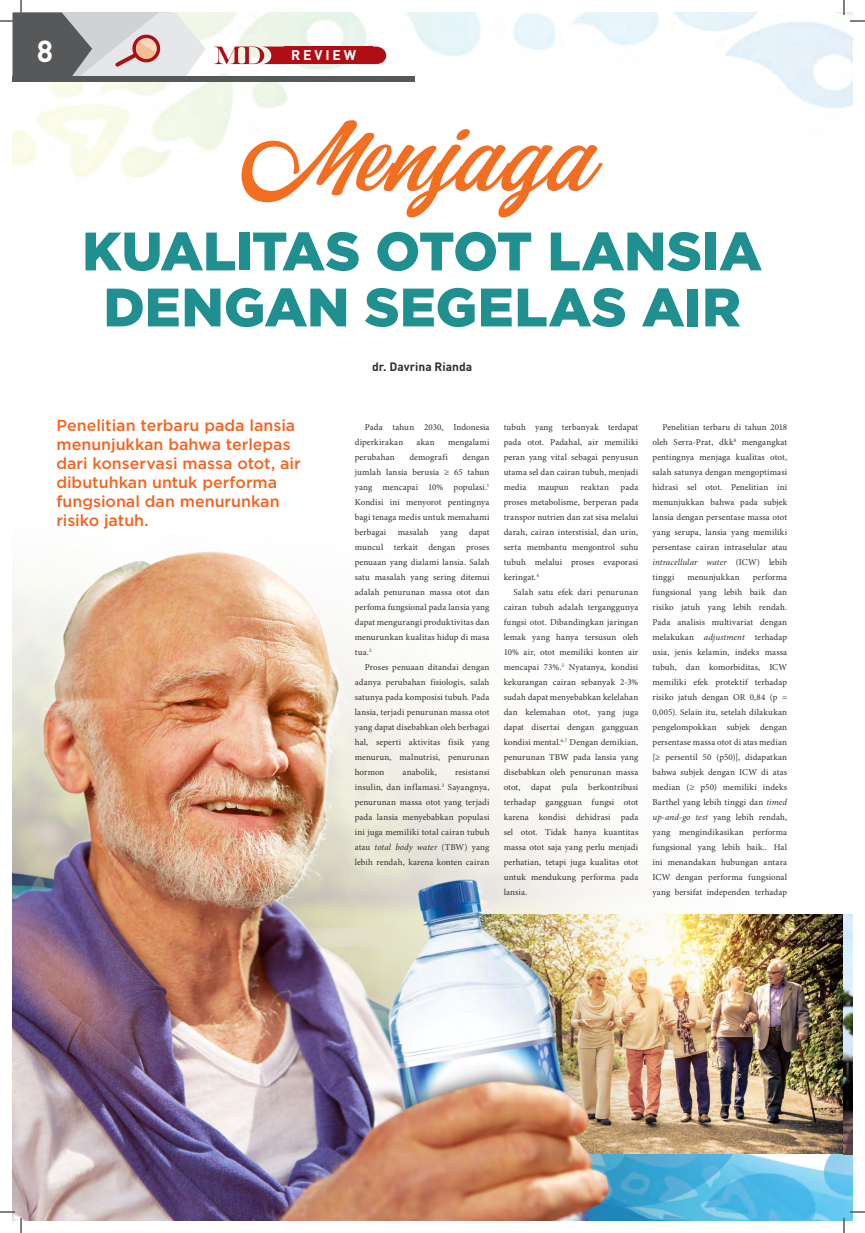
<style>
.page{position:relative;width:865px;height:1233px;background:#fff}
.page>*{position:absolute;margin:0;border:0;box-sizing:border-box;transform-origin:0 0}
._2__Indented_body_te{font:900 54px "Gotham";letter-spacing:-.005em;color:#1f8f90}
.t1{font:700 30px "DIN Pro";color:#fff}
._2__Indented_body_te-2{font:500 16px/19px "Gotham";color:#f36421}
.t2{font:700 14px "DIN Pro";letter-spacing:.2em;color:#fff}
._3__Subjudul_level_1{font:700 12px "DIN Pro";color:#312f30}
._2__Indented_body_te-3{font:9px/15px "Minion Pro";letter-spacing:.01em;color:#312f30;text-align:justify}
.s1{font-style:italic}
</style>
<div class="page">
<img style="left:12px;top:13px;width:840px;height:1207px">
<img style="left:843px;top:914px;width:9px;height:240px">
<img style="left:12px;top:485px;width:831px;height:735px">
<div style="left:12px;top:76px;width:403px;height:5px;background:#57585a"></div>
<div style="left:285px;top:47px;width:88px;height:17px;background:#b00d15"></div>
<svg style="left:214px;top:47px;width:71px;height:17px"></svg>
<svg style="left:373px;top:47px;width:13px;height:17px"></svg>
<svg style="left:241px;top:120px;width:361px;height:97px"></svg>
<svg style="left:0;top:1211px;width:15px;height:1px"></svg>
<svg style="left:849px;top:1211px;width:15px;height:1px"></svg>
<svg style="left:0;top:0;width:206px;height:76px"></svg>
<svg style="left:20px;top:1218px;width:2px;height:15px"></svg>
<svg style="left:842px;top:0;width:22px;height:22px"></svg>
<svg style="left:842px;top:1218px;width:2px;height:15px"></svg>
<p class="t1" style="left:37px;top:26px;width:18px">8</p>
<p class="t2" style="left:291px;top:44px;width:66px">REVIEW</p>
<p class="_2__Indented_body_te" style="left:82px;top:214px;width:681px">KUALITAS OTOT LANSIA</p>
<p class="_2__Indented_body_te" style="left:103px;top:270px;width:638px">DENGAN SEGELAS AIR</p>
<p class="_2__Indented_body_te-2" style="left:56px;top:415px;width:246px">Penelitian terbaru pada lansia menunjukkan bahwa terlepas dari konservasi massa otot, air dibutuhkan untuk performa fungsional dan menurunkan risiko jatuh.</p>
<p class="_3__Subjudul_level_1" style="left:372px;top:357px;width:102px">dr. Davrina Rianda</p>
<p class="_2__Indented_body_te-3" style="left:354px;top:419px;width:136px;text-indent:10px">Pada tahun 2030, Indonesia diperkirakan</p>
<p class="_2__Indented_body_te-3" style="left:416px;top:434px;width:20px">akan</p>
<p class="_2__Indented_body_te-3" style="left:448px;top:434px;width:43px">mengalami</p>
<p class="_2__Indented_body_te-3" style="left:354px;top:449px;width:136px;text-indent:108px">dengan jumlah lansia berusia ≥ 65 tahun yang mencapai 10% populasi.<sup>1<br></sup>Kondisi ini menyorot pentingnya bagi tenaga medis untuk memahami berbagai</p>
<p class="_2__Indented_body_te-3" style="left:354px;top:449px;width:42px">perubahan</p>
<p class="_2__Indented_body_te-3" style="left:409px;top:449px;width:40px">demografi</p>
<p class="_2__Indented_body_te-3" style="left:354px;top:524px;width:136px;text-indent:114px">dapat muncul terkait dengan proses penuaan yang dialami lansia. Salah satu masalah yang sering ditemui adalah penurunan massa otot dan perfoma fungsional pada lansia yang dapat mengurangi produktivitas dan menurunkan kualitas hidup di masa tua.<sup>2</sup></p>
<p class="_2__Indented_body_te-3" style="left:354px;top:659px;width:136px;text-indent:10px">Proses penuaan ditandai dengan adanya perubahan fisiologis, salah satunya pada komposisi tubuh. Pada lansia, terjadi penurunan massa otot yang dapat disebabkan oleh berbagai hal, seperti aktivitas fisik yang menurun, malnutrisi, penurunan hormon</p>
<p class="_2__Indented_body_te-3" style="left:397px;top:524px;width:32px">masalah</p>
<p class="_2__Indented_body_te-3" style="left:440px;top:524px;width:19px">yang</p>
<p class="_2__Indented_body_te-3" style="left:402px;top:764px;width:36px">anabolik,</p>
<p class="_2__Indented_body_te-3" style="left:354px;top:764px;width:136px;text-indent:100px">resistansi insulin, dan inflamasi.<sup>3</sup> Sayangnya, penurunan massa otot yang terjadi pada lansia menyebabkan populasi ini juga memiliki total cairan tubuh atau <span class="s1">total body water</span> (TBW) yang lebih rendah, karena konten cairan</p>
<p class="_2__Indented_body_te-3" style="left:503px;top:419px;width:136px">tubuh yang terbanyak terdapat pada otot. Padahal, air memiliki peran yang vital sebagai penyusun utama sel dan cairan tubuh, menjadi media</p>
<p class="_2__Indented_body_te-3" style="left:503px;top:479px;width:136px;text-indent:117px">pada proses metabolisme, berperan pada transpor nutrien dan zat sisa melalui darah, cairan interstisial, dan urin, serta membantu mengontrol suhu tubuh melalui proses evaporasi keringat.<sup>4</sup></p>
<p class="_2__Indented_body_te-3" style="left:503px;top:584px;width:136px;text-indent:10px">Salah satu efek dari penurunan cairan tubuh adalah terganggunya fungsi otot. Dibandingkan jaringan lemak yang hanya tersusun oleh 10% air, otot memiliki konten air mencapai 73%.<sup>5</sup> Nyatanya, kondisi kekurangan cairan sebanyak 2-3% sudah dapat menyebabkan kelelahan dan kelemahan otot, yang juga dapat disertai dengan gangguan kondisi mental.<sup>6,7</sup> Dengan demikian, penurunan TBW pada lansia yang disebabkan oleh penurunan massa otot, dapat pula berkontribusi terhadap gangguan fungsi otot karena kondisi dehidrasi pada sel otot. Tidak hanya kuantitas massa otot saja yang perlu menjadi perhatian, tetapi juga kualitas otot untuk mendukung performa pada lansia.</p>
<p class="_2__Indented_body_te-3" style="left:538px;top:479px;width:32px">maupun</p>
<p class="_2__Indented_body_te-3" style="left:580px;top:479px;width:30px">reaktan</p>
<p class="_2__Indented_body_te-3" style="left:652px;top:419px;width:136px;text-indent:10px">Penelitian terbaru di tahun 2018 oleh Serra-Prat, dkk<sup>8</sup> mengangkat pentingnya menjaga kualitas otot, salah satunya dengan mengoptimasi hidrasi sel otot. Penelitian ini menunjukkan bahwa pada subjek lansia dengan persentase massa otot yang serupa, lansia yang memiliki persentase cairan intraselular atau <span class="s1">intracellular water</span> (ICW) lebih tinggi</p>
<p class="_2__Indented_body_te-3" style="left:652px;top:569px;width:136px;text-indent:100px">performa fungsional yang lebih baik dan risiko jatuh yang lebih rendah.<br>Pada analisis multivariat dengan melakukan <span class="s1">adjustment</span> terhadap usia, jenis kelamin, indeks massa tubuh, dan komorbiditas, ICW memiliki efek protektif terhadap risiko jatuh dengan OR 0,84 (p = 0,005). Selain itu, setelah dilakukan pengelompokkan subjek dengan persentase massa otot di atas median [≥ persentil 50 (p50)], didapatkan bahwa subjek dengan ICW di atas median (≥ p50) memiliki indeks Barthel yang lebih tinggi dan <span class="s1">timed up-and-go test</span> yang lebih rendah, yang mengindikasikan performa fungsional yang lebih baik.<span class="s1">.</span> Hal ini menandakan hubungan antara ICW dengan performa fungsional yang bersifat independen terhadap</p>
<p class="_2__Indented_body_te-3" style="left:687px;top:569px;width:53px">menunjukkan</p>
</div>
